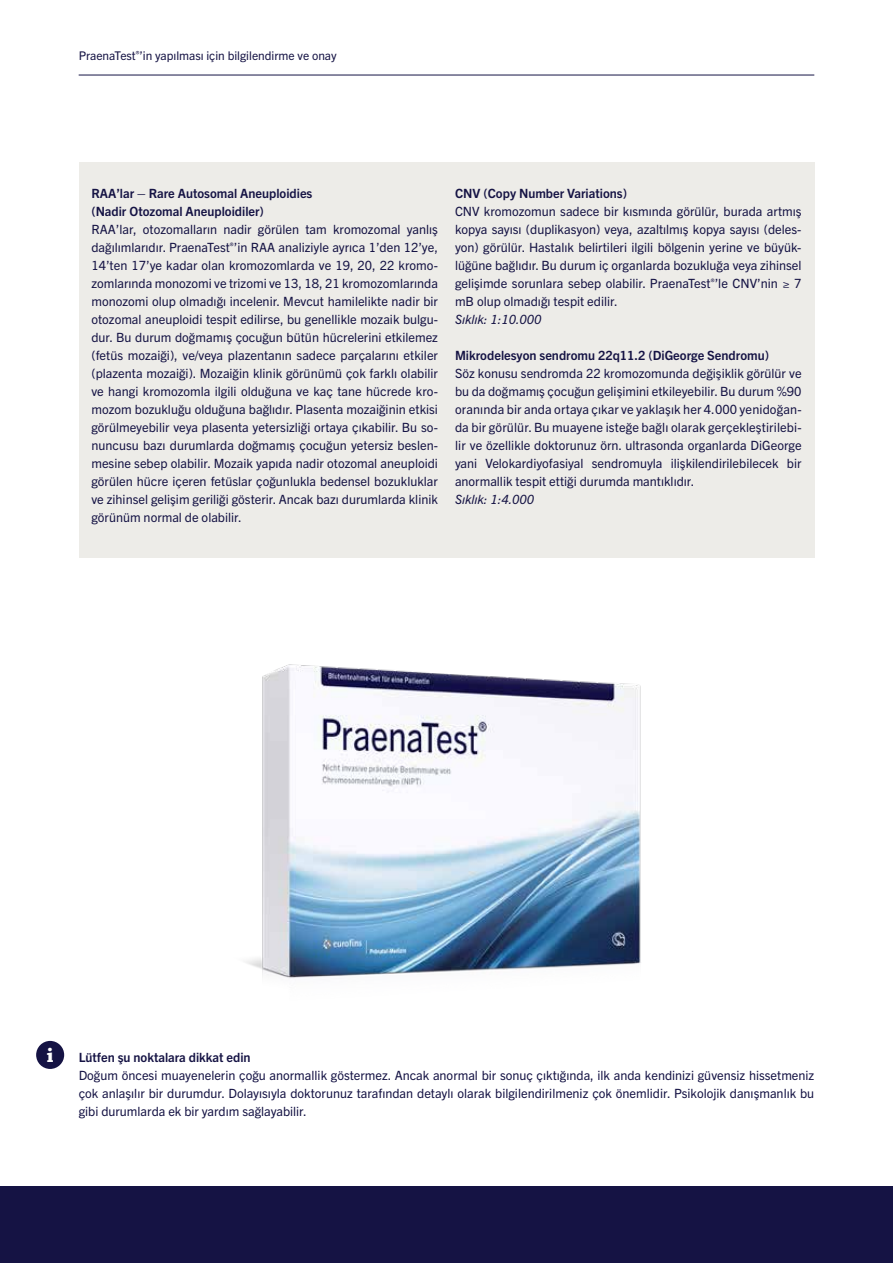
<style>
.page{position:relative;width:893px;height:1263px;background:#fff}
.page>*{position:absolute;margin:0;border:0;box-sizing:border-box;transform-origin:0 0}
.t1{font:12.75px/18px "Trade Gothic Next LT Pro";color:#151344;text-align:justify}
.t2{font:700 12.75px/18px "Trade Gothic Next LT Pro";color:#151344}
.t3{font:italic 12.75px "Trade Gothic Next LT Pro";color:#151344}
.t4{font:12px "Trade Gothic Next LT Pro";color:#151344}
.s1{font-family:"Chaparral Pro";font-weight:700;font-size:21px;color:#fff}
.s2{font-weight:700}
</style>
<div class="page">
<hr style="left:892px;top:0;width:1px;height:414px;background:#f6f6f6">
<div style="left:79px;top:162px;width:735px;height:396px;background:#edece8"></div>
<div style="left:0;top:1186px;width:893px;height:77px;background:#151344"></div>
<hr style="left:79px;top:75px;width:735px;height:1px;background:#151344">
<img style="left:246px;top:664px;width:395px;height:315px">
<div style="left:36px;top:1041px;width:28px;height:28px;background:#151344;border-radius:50%"></div>
<p class="t4" style="left:79px;top:48px;width:259px">PraenaTest<sup>®</sup>’in yapılması için bilgilendirme ve onay</p>
<p class="t2" style="left:91px;top:184px;width:223px">RAA’lar – Rare Autosomal Aneuploidies (Nadir Otozomal Aneuploidiler)</p>
<p class="t1" style="left:91px;top:220px;width:348px">RAA’lar, otozomalların nadir görülen tam kromozomal yanlış dağılımlarıdır. PraenaTest<sup>®</sup>’in RAA analiziyle ayrıca 1’den 12’ye, 14’ten 17’ye kadar olan kromozomlarda ve 19, 20, 22 kromo&shy;zomlarında monozomi ve trizomi ve 13, 18, 21 kromozomlarında monozomi olup olmadığı incelenir. Mevcut hamilelikte nadir bir otozomal aneuploidi tespit edilirse, bu genellikle mozaik bulgu&shy;dur. Bu durum doğmamış çocuğun bütün hücrelerini etkilemez (fetüs mozaiği), ve/veya plazentanın sadece parçalarını etkiler (plazenta mozaiği). Mozaiğin klinik görünümü çok farklı olabilir ve hangi kromozomla ilgili olduğuna ve kaç tane hücrede kro&shy;mozom bozukluğu olduğuna bağlıdır. Plasenta mozaiğinin etkisi görülmeyebilir veya plasenta yetersizliği ortaya çıkabilir. Bu so&shy;nuncusu bazı durumlarda doğmamış çocuğun yetersiz beslen&shy;mesine sebep olabilir. Mozaik yapıda nadir otozomal aneuploidi görülen hücre içeren fetüslar çoğunlukla bedensel bozukluklar ve zihinsel gelişim geriliği gösterir. Ancak bazı durumlarda klinik görünüm normal de olabilir.</p>
<p class="t2" style="left:455px;top:184px;width:174px">CNV (Copy Number Variations)</p>
<p class="t1" style="left:455px;top:202px;width:348px">CNV kromozomun sadece bir kısmında görülür, burada artmış kopya sayısı (duplikasyon) veya, azaltılmış kopya sayısı (deles&shy;yon) görülür. Hastalık belirtileri ilgili bölgenin yerine ve büyük&shy;lüğüne bağlıdır. Bu durum iç organlarda bozukluğa veya zihinsel gelişimde sorunlara sebep olabilir. PraenaTest<sup>®</sup>’le CNV’nin ≥ 7 mB olup olmadığı tespit edilir.</p>
<p class="t3" style="left:455px;top:310px;width:88px">Sıklık: 1:10.000</p>
<p class="t2" style="left:455px;top:346px;width:316px">Mikrodelesyon sendromu 22q11.2 (DiGeorge Sendromu)</p>
<p class="t1" style="left:455px;top:364px;width:348px">Söz konusu sendromda 22 kromozomunda değişiklik görülür ve bu da doğmamış çocuğun gelişimini etkileyebilir. Bu durum %90 oranında bir anda ortaya çıkar ve yaklaşık her 4.000 yenidoğan&shy;da bir görülür. Bu muayene isteğe bağlı olarak gerçekleştirilebi&shy;lir ve özellikle doktorunuz örn. ultrasonda organlarda DiGeorge yani Velokardiyofasiyal sendromuyla ilişkilendirilebilecek bir anormallik tespit ettiği durumda mantıklıdır.</p>
<p class="t3" style="left:455px;top:491px;width:81px">Sıklık: 1:4.000</p>
<p class="t1" style="left:79px;top:1048px;width:737px;text-align:left;text-indent:-32px"><span class="s1">i</span> <span class="s2">Lütfen şu noktalara dikkat edin<br></span>Doğum öncesi muayenelerin çoğu anormallik göstermez. Ancak anormal bir sonuç çıktığında, ilk anda kendinizi güvensiz hissetmeniz çok anlaşılır bir durumdur. Dolayısıyla doktorunuz tarafından detaylı olarak bilgilendirilmeniz çok önemlidir. Psikolojik danışmanlık bu gibi durumlarda ek bir yardım sağlayabilir.</p>
</div>
